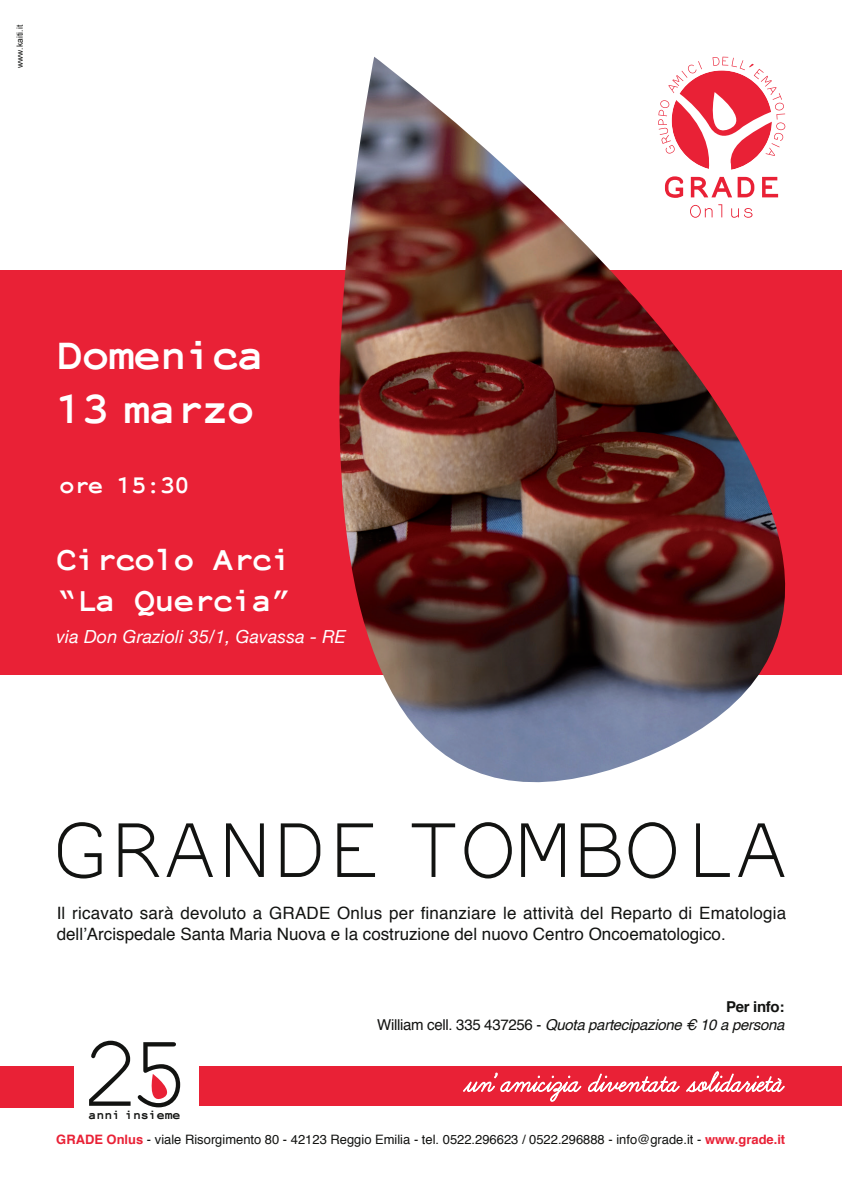
<style>
.page{position:relative;width:842px;height:1191px;background:#fff}
.page>*{position:absolute;margin:0;border:0;box-sizing:border-box;transform-origin:0 0}
.t1{font:95.1px "Not Courier Sans";letter-spacing:-.025em;color:#121311}
.t2{font:700 45px "Not Courier Sans";letter-spacing:-.025em;color:#fff}
.t3{font:700 34px "Not Courier Sans";letter-spacing:-.025em;color:#fff}
.t4{font:700 25px "Not Courier Sans";letter-spacing:-.025em;color:#fff}
.t5{font:italic 18px "Helvetica Neue";letter-spacing:.01em;color:#fff}
.t6{font:17px/20.4px "Helvetica";letter-spacing:.005em;color:#121311}
.t7{font:italic 15px "Helvetica";letter-spacing:-.02em;color:#121311}
.t8{font:700 15px "Helvetica";letter-spacing:-.02em;color:#121311}
.t9{font:700 13.4px "Not Courier Sans";color:#121311}
.t10{font:13px "Helvetica";color:#121311}
.t11{font:8.5px "Arial";letter-spacing:.01em;color:#121311}
.s1{font-style:normal}
.s2{font-weight:700;color:#e92136}
</style>
<div class="page">
<div style="left:0;top:271px;width:842px;height:404px;background:#e92136"></div>
<svg style="left:89px;top:1040px;width:42px;height:65px"></svg>
<svg style="left:138px;top:1042px;width:42px;height:65px"></svg>
<div style="left:0;top:1065px;width:73px;height:42px;background:#e92136"></div>
<div style="left:199px;top:1065px;width:643px;height:40px;background:#e92136"></div>
<svg style="left:463px;top:1072px;width:118px;height:30px"></svg>
<svg style="left:588px;top:1073px;width:92px;height:19px"></svg>
<svg style="left:686px;top:1071px;width:99px;height:21px"></svg>
<img style="left:198px;top:57px;width:644px;height:726px">
<p class="t11" style="left:14px;top:68px;width:45px;rotate:-90deg">www.kaiti.it</p>
<p class="t2" style="left:56px;top:320px;width:210px">Domenica</p>
<p class="t2" style="left:56px;top:374px;width:199px">13 marzo</p>
<p class="t4" style="left:59px;top:466px;width:131px">ore 15:30</p>
<p class="t3" style="left:56px;top:533px;width:237px">Circolo Arci</p>
<p class="t3" style="left:56px;top:574px;width:237px">“La Quercia”</p>
<p class="t5" style="left:56px;top:624px;width:291px">via Don Grazioli 35/1, Gavassa - RE</p>
<p class="t1" style="left:52px;top:785px;width:739px">GRANDE TOMBOLA</p>
<p class="t6" style="left:57px;top:903px;width:731px">Il ricavato sarà devoluto a GRADE Onlus per finanziare le attività del Reparto di Ematologia dell’Arcispedale Santa Maria Nuova e la costruzione del nuovo Centro Oncoematologico.</p>
<p class="t9" style="left:89px;top:1104px;width:93px">anni insieme</p>
<p class="t8" style="left:726px;top:994px;width:60px">Per info:</p>
<p class="t7" style="left:377px;top:1012px;width:409px"><span class="s1">William cell. 335 437256 -</span> Quota partecipazione € 10 a persona</p>
<p class="t10" style="left:56px;top:1129px;width:730px"><span class="s2">GRADE Onlus</span> - viale Risorgimento 80 - 42123 Reggio Emilia - tel. 0522.296623 / 0522.296888 - info@grade.it - <span class="s2">www.grade.it</span></p>
</div>
